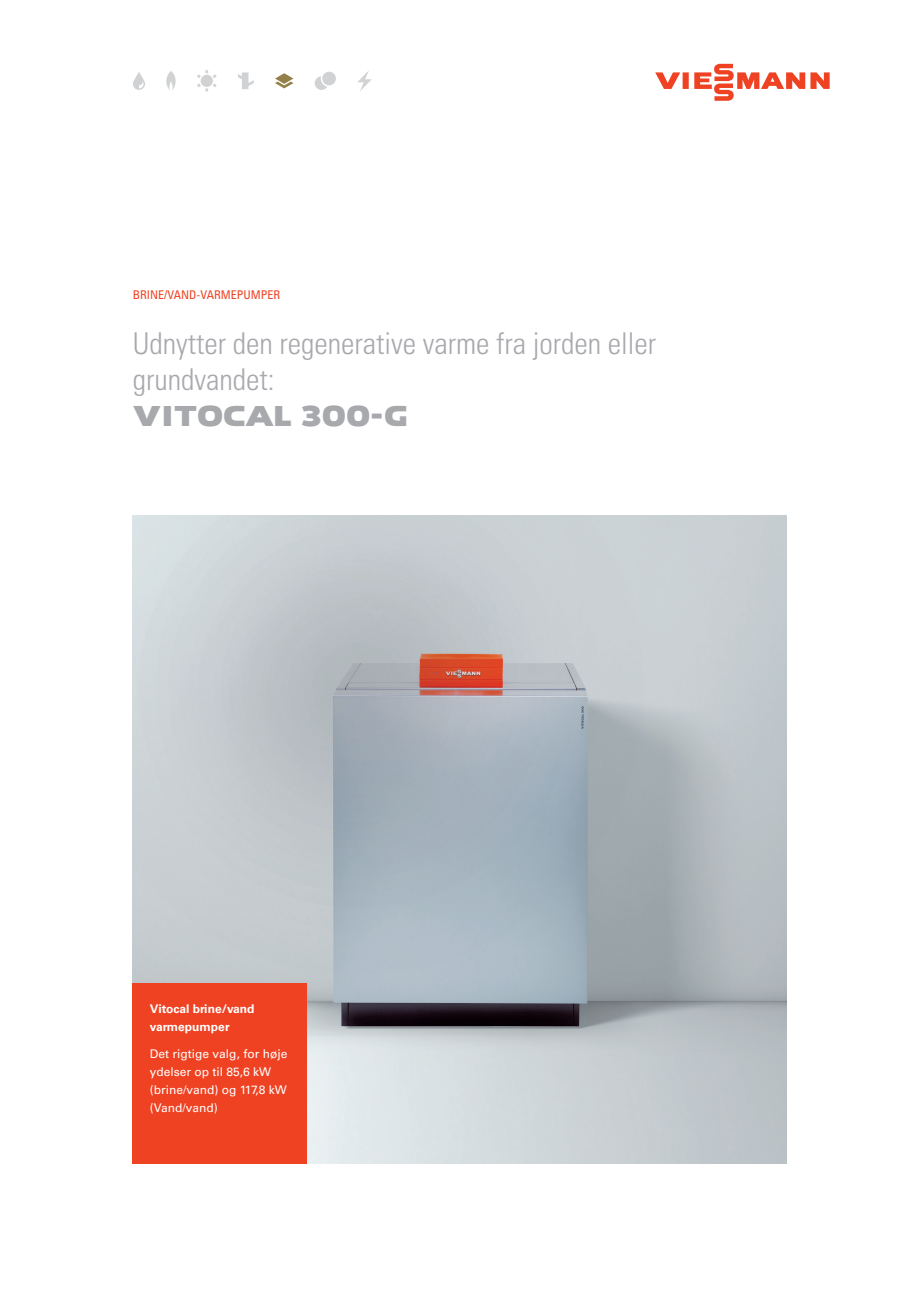
<style>
.page{position:relative;width:919px;height:1289px;background:#fff}
.page>*{position:absolute;margin:0;border:0;box-sizing:border-box;transform-origin:0 0}
.t1{font:30px/36px "Univers LTCYR 47 Light Cond";color:#a8a9ad}
.t2{font:700 30px "Viessmann";color:#a8a9ad}
.t3{font:12px/18px "Univers LTCYR 55 Roman";color:#fff}
.t4{font:700 12px/18px "Univers LTCYR 65";color:#fff}
.t5{font:condensed 12px "Univers LTCYR 57";color:#ef4222}
</style>
<div class="page">
<img style="left:133px;top:515px;width:653px;height:648px">
<svg style="left:655px;top:64px;width:174px;height:37px"></svg>
<svg style="left:315px;top:72px;width:21px;height:18px"></svg>
<svg style="left:358px;top:71px;width:13px;height:20px"></svg>
<svg style="left:197px;top:70px;width:20px;height:21px"></svg>
<svg style="left:238px;top:72px;width:16px;height:17px"></svg>
<svg style="left:275px;top:73px;width:18px;height:15px"></svg>
<svg style="left:166px;top:71px;width:10px;height:19px"></svg>
<svg style="left:133px;top:72px;width:12px;height:18px"></svg>
<div style="left:133px;top:983px;width:174px;height:180px;background:#ef4222"></div>
<p class="t5" style="left:133px;top:287px;width:149px">BRINE/VAND-VARMEPUMPER</p>
<h1 class="t1" style="left:133px;top:323px;width:525px">Udnytter den regenerative varme fra jorden eller grundvandet:</h1>
<h1 class="t2" style="left:133px;top:395px;width:277px">VITOCAL 300-G</h1>
<p class="t4" style="left:150px;top:999px;width:106px">Vitocal brine/vand varmepumper</p>
<p class="t3" style="left:150px;top:1044px;width:139px">Det rigtige valg, for høje ydelser op til 85,6 kW (brine/vand) og 117,8 kW (Vand/vand)</p>
</div>
